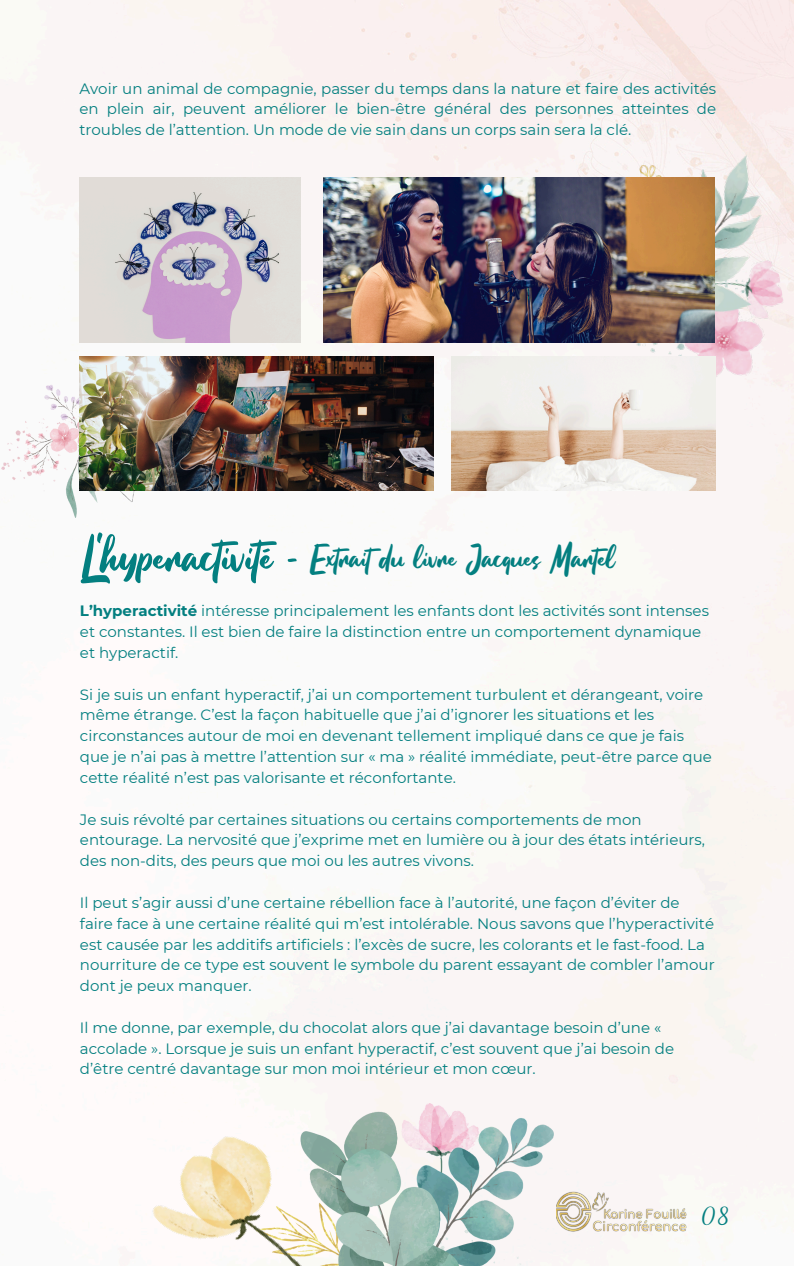
<style>
.page{position:relative;width:794px;height:1266px;background:#fff}
.page>*{position:absolute;margin:0;border:0;box-sizing:border-box;transform-origin:0 0}
.t1{font:71.78px "Beattingvile";color:#037f80}
.t2{font:45px "Beattingvile";color:#037f80}
.t3{font:22.5px "Dancing Script";color:#037f80}
.t4{font:15px/20.9px "Montserrat";color:#037f80}
.s1{font-weight:700}
</style>
<div class="page">
<div style="left:75px;top:0;width:718px;height:1233px;background:#faf5f5"></div>
<img style="left:556px;top:1191px;width:130px;height:41px">
<img style="left:1px;top:365px;width:158px;height:152px">
<img style="left:583px;top:146px;width:210px;height:251px">
<img style="left:80px;top:177px;width:220px;height:165px">
<img style="left:323px;top:177px;width:391px;height:165px">
<img style="left:80px;top:356px;width:353px;height:135px">
<img style="left:451px;top:356px;width:263px;height:135px">
<img style="left:257px;top:1103px;width:296px;height:163px">
<img style="left:141px;top:1120px;width:264px;height:146px">
<p class="t4" style="left:79px;top:78px;width:638px;text-align:justify">Avoir un animal de compagnie, passer du temps dans la nature et faire des activités en plein air, peuvent améliorer le bien-être général des personnes atteintes de troubles de l’attention. Un mode de vie sain dans un corps sain sera la clé.</p>
<p class="t1" style="left:80px;top:522px;width:216px">L’hyperactivité -</p>
<p class="t4" style="left:80px;top:600px;width:630px"><span class="s1">L’hyperactivité</span> intéresse principalement les enfants dont les activités sont intenses et constantes. Il est bien de faire la distinction entre un comportement dynamique et hyperactif.</p>
<p class="t4" style="left:80px;top:684px;width:633px">Si je suis un enfant hyperactif, j’ai un comportement turbulent et dérangeant, voire même étrange. C’est la façon habituelle que j’ai d’ignorer les situations et les circonstances autour de moi en devenant tellement impliqué dans ce que je fais que je n’ai pas à mettre l’attention sur « ma » réalité immédiate, peut-être parce que cette réalité n’est pas valorisante et réconfortante.</p>
<p class="t4" style="left:80px;top:809px;width:626px">Je suis révolté par certaines situations ou certains comportements de mon entourage. La nervosité que j’exprime met en lumière ou à jour des états intérieurs, des non-dits, des peurs que moi ou les autres vivons.</p>
<p class="t4" style="left:80px;top:892px;width:636px">Il peut s’agir aussi d’une certaine rébellion face à l’autorité, une façon d’éviter de faire face à une certaine réalité qui m’est intolérable. Nous savons que l’hyperactivité est causée par les additifs artificiels : l’excès de sucre, les colorants et le fast-food. La nourriture de ce type est souvent le symbole du parent essayant de combler l’amour dont je peux manquer.</p>
<p class="t4" style="left:80px;top:1017px;width:595px">Il me donne, par exemple, du chocolat alors que j’ai davantage besoin d’une « accolade ». Lorsque je suis un enfant hyperactif, c’est souvent que j’ai besoin de d’être centré davantage sur mon moi intérieur et mon cœur.</p>
<p class="t2" style="left:309px;top:537px;width:307px">Extrait du livre Jacques Martel</p>
<p class="t3" style="left:700px;top:1202px;width:30px">08</p>
</div>
